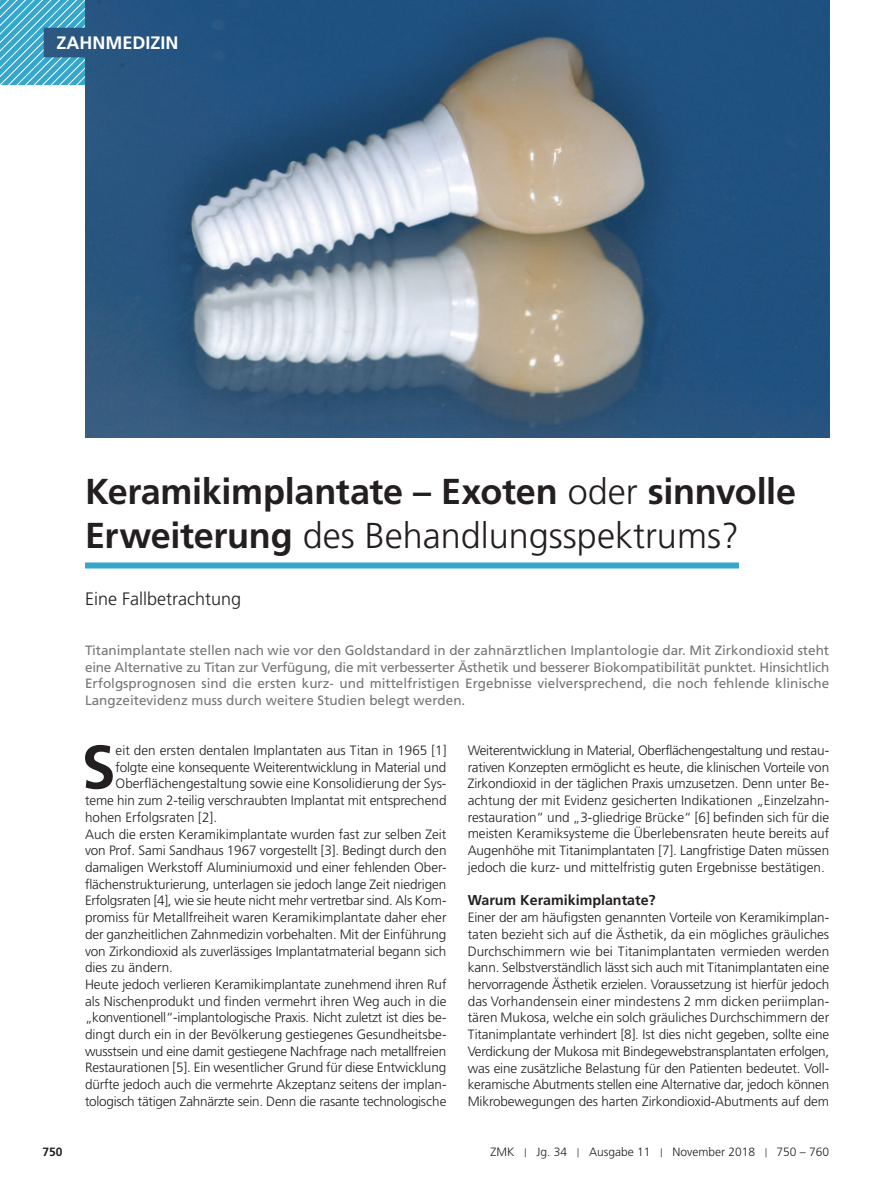
<style>
.page{position:relative;width:893px;height:1191px;background:#fff}
.page>*{position:absolute;margin:0;border:0;box-sizing:border-box;transform-origin:0 0}
.t1{font:700 61.35px "Frutiger";color:#231f20}
.t2{font:700 36px/43.2px "Frutiger";letter-spacing:-.01em;color:#231f20}
.t3{font:300 18px "Frutiger";color:#231f20}
.t4{font:700 18px "Frutiger";color:#fff}
.t5{font:700 14.25px "Frutiger";color:#231f20}
.t6{font:300 13.5px/16.6px "Frutiger";letter-spacing:-.01em;color:#231f20;text-align:justify}
.t7{font:13.5px/16.6px "Frutiger";color:#757679;text-align:justify}
.t8{font:300 12px "Frutiger";color:#231f20}
.t9{font:700 12px "Frutiger";color:#231f20}
.s1{font-weight:300}
.s2{font-size:9px}
</style>
<div class="page">
<img style="left:85px;top:0;width:744px;height:437px">
<div style="left:85px;top:562px;width:654px;height:6px;background:#36a7cc"></div>
<svg style="left:0;top:0;width:85px;height:85px;background:#4fa5c6"></svg>
<h3 class="t4" style="left:56px;top:32px;width:124px">ZAHNMEDIZIN</h3>
<h2 class="t2" style="left:85px;top:470px;width:712px">Keramikimplantate – Exoten <span class="s1">oder</span> sinnvolle<br>Erweiterung <span class="s1">des Behandlungsspektrums?</span></h2>
<h3 class="t3" style="left:85px;top:588px;width:158px">Eine Fallbetrachtung</h3>
<p class="t7" style="left:85px;top:642px;width:746px">Titanimplantate stellen nach wie vor den Goldstandard in der zahnärztlichen Implantologie dar. Mit Zirkondioxid steht eine Alternative zu Titan zur Verfügung, die mit verbesserter Ästhetik und besserer Biokompatibilität punktet. Hinsichtlich Erfolgsprognosen sind die ersten kurz- und mittelfristigen Ergebnisse vielversprechend, die noch fehlende klinische Langzeitevidenz muss durch weitere Studien belegt werden.</p>
<h1 class="t1" style="left:81px;top:731px;width:36px">S</h1>
<p class="t6" style="left:116px;top:742px;width:332px">eit den ersten dentalen Implantaten aus Titan in 1965 [1]</p>
<p class="t6" style="left:468px;top:742px;width:363px">Weiterentwicklung in Material, Oberflächengestaltung und restau&shy;rativen Konzepten ermöglicht es heute, die klinischen Vorteile von Zirkondioxid in der täglichen Praxis umzusetzen. Denn unter Be&shy;achtung der mit Evidenz gesicherten Indikationen „Einzelzahn&shy;restauration“ und „3-gliedrige Brücke“ [6] befinden sich für die meisten Keramiksysteme die Überlebensraten heute bereits auf Augenhöhe mit Titanimplantaten [7]. Langfristige Daten müssen jedoch die kurz- und mittelfristig guten Ergebnisse bestätigen.</p>
<p class="t5" style="left:468px;top:892px;width:189px">Warum Keramikimplantate?</p>
<p class="t6" style="left:468px;top:909px;width:363px">Einer der am häufigsten genannten Vorteile von Keramikimplan&shy;taten bezieht sich auf die Ästhetik, da ein mögliches gräuliches Durchschimmern wie bei Titanimplantaten vermieden werden kann. Selbstverständlich lässt sich auch mit Titanimplantaten eine hervorragende Ästhetik erzielen. Voraussetzung ist hierfür jedoch das Vorhandensein einer mindestens 2 mm dicken periimplan&shy;tären Mukosa, welche ein solch gräuliches Durchschimmern der Titanimplantate verhindert [8]. Ist dies nicht gegeben, sollte eine Verdickung der Mukosa mit Bindegewebstransplantaten erfolgen, was eine zusätzliche Belastung für den Patienten bedeutet. Voll&shy;keramische Abutments stellen eine Alternative dar, jedoch können Mikrobewegungen des harten Zirkondioxid-Abutments auf dem</p>
<p class="t6" style="left:116px;top:759px;width:332px">folgte eine konsequente Weiterentwicklung in Material und</p>
<p class="t6" style="left:116px;top:775px;width:332px">Oberflächengestaltung sowie eine Konsolidierung der Sys-</p>
<p class="t6" style="left:85px;top:792px;width:363px">teme hin zum 2-teilig verschraubten Implantat mit entsprechend</p>
<p class="t6" style="left:85px;top:809px;width:134px">hohen Erfolgsraten [2].</p>
<p class="t6" style="left:85px;top:826px;width:363px">Auch die ersten Keramikimplantate wurden fast zur selben Zeit</p>
<p class="t6" style="left:85px;top:842px;width:363px">von Prof. Sami Sandhaus 1967 vorgestellt [3]. Bedingt durch den</p>
<p class="t6" style="left:85px;top:859px;width:363px">damaligen Werkstoff Aluminiumoxid und einer fehlenden Ober-</p>
<p class="t6" style="left:85px;top:876px;width:363px">flächenstrukturierung, unterlagen sie jedoch lange Zeit niedrigen</p>
<p class="t6" style="left:85px;top:892px;width:363px">Erfolgsraten [4], wie sie heute nicht mehr vertretbar sind. Als Kom-</p>
<p class="t6" style="left:85px;top:909px;width:363px">promiss für Metallfreiheit waren Keramikimplantate daher eher</p>
<p class="t6" style="left:85px;top:926px;width:363px">der ganzheitlichen Zahnmedizin vorbehalten. Mit der Einführung</p>
<p class="t6" style="left:85px;top:942px;width:363px">von Zirkondioxid als zuverlässiges Implantatmaterial begann sich</p>
<p class="t6" style="left:85px;top:959px;width:90px">dies zu ändern.</p>
<p class="t6" style="left:85px;top:976px;width:363px">Heute jedoch verlieren Keramikimplantate zunehmend ihren Ruf</p>
<p class="t6" style="left:85px;top:993px;width:363px">als Nischenprodukt und finden vermehrt ihren Weg auch in die</p>
<p class="t6" style="left:85px;top:1009px;width:363px">„konventionell“-implantologische Praxis. Nicht zuletzt ist dies be-</p>
<p class="t6" style="left:85px;top:1026px;width:363px">dingt durch ein in der Bevölkerung gestiegenes Gesundheitsbe-</p>
<p class="t6" style="left:85px;top:1043px;width:363px">wusstsein und eine damit gestiegene Nachfrage nach metallfreien</p>
<p class="t6" style="left:85px;top:1059px;width:363px">Restaurationen [5]. Ein wesentlicher Grund für diese Entwicklung</p>
<p class="t6" style="left:85px;top:1076px;width:363px">dürfte jedoch auch die vermehrte Akzeptanz seitens der implan-</p>
<p class="t6" style="left:85px;top:1093px;width:363px">tologisch tätigen Zahnärzte sein. Denn die rasante technologische</p>
<p class="t9" style="left:43px;top:1145px;width:22px">750</p>
<p class="t8" style="left:490px;top:1145px;width:340px">ZMK <span class="s2">|</span> Jg. 34 <span class="s2">|</span> Ausgabe 11 <span class="s2">|</span> November 2018 <span class="s2">|</span> 750 – 760</p>
</div>
